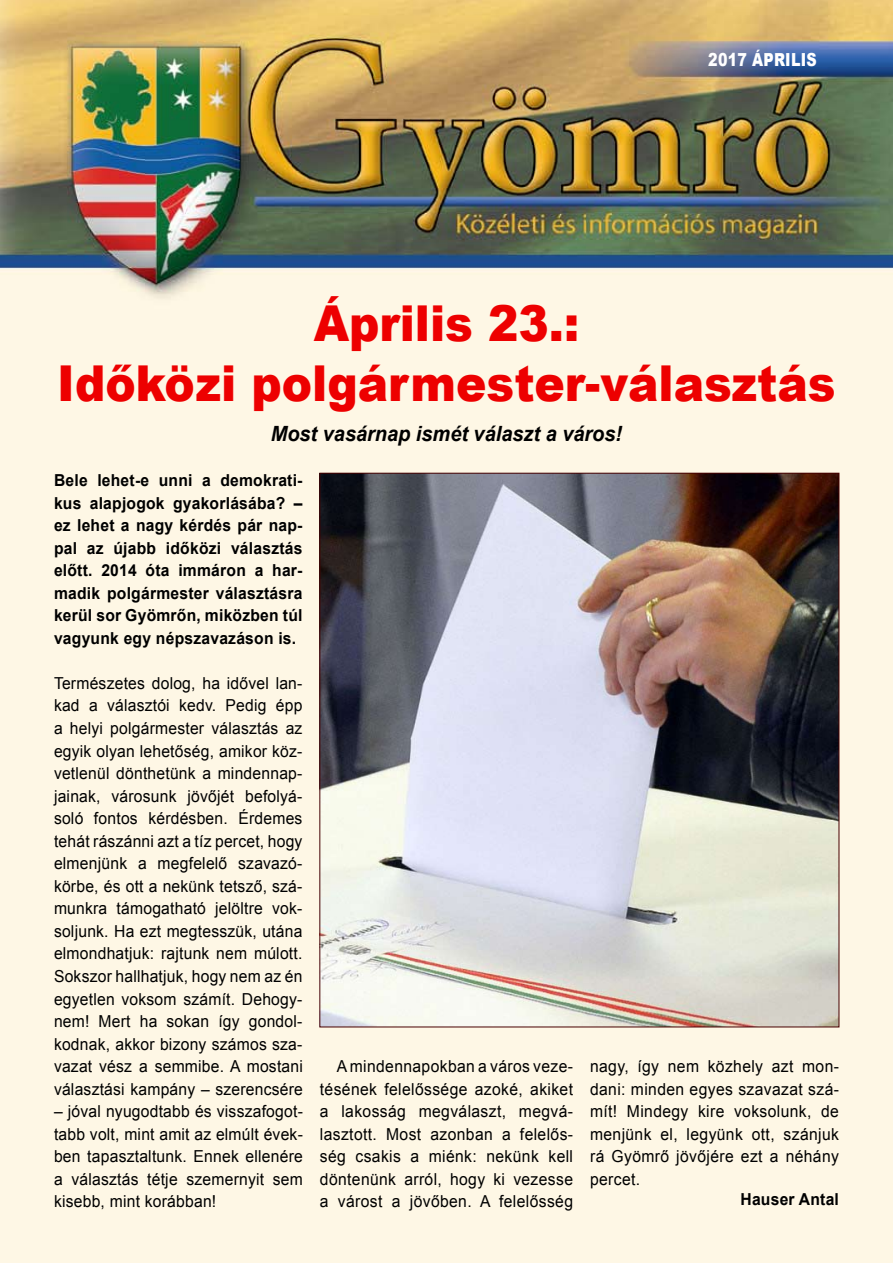
<style>
.page{position:relative;width:893px;height:1263px;background:#fff}
.page>*{position:absolute;margin:0;border:0;box-sizing:border-box;transform-origin:0 0}
.t1{font:900 49.5px/59.4px "Arial";color:#ed0000;text-align:center;scale:.92 1}
.t2{font:italic 700 21px "Arial";color:#000;scale:.95 1}
.t3{font:900 18px "Arial";letter-spacing:.015em;color:#fff;scale:.79 1}
.t4{font:16.5px/22.5px "Arial";letter-spacing:.02em;color:#000;text-align:justify;scale:.95 1}
.t5{font:700 16.5px/22.5px "Arial";letter-spacing:.015em;color:#000;text-align:justify;scale:.95 1}
</style>
<div class="page">
<img style="left:0;top:0;width:893px;height:1263px">
<img style="left:321px;top:475px;width:516px;height:550px">
<p class="t3" style="left:708px;top:46px;width:139px">2017 ÁPRILIS</p>
<h1 class="t1" style="left:57px;top:292px;width:847px">Április 23.:<br>Időközi polgármester-választás</h1>
<p class="t2" style="left:271px;top:420px;width:371px">Most vasárnap ismét választ a város!</p>
<p class="t5" style="left:54px;top:469px;width:263px">Bele lehet-e unni a demokrati&shy;kus alapjogok gyakorlásába? – ez lehet a nagy kérdés pár nap&shy;pal az újabb időközi választás előtt. 2014 óta immáron a har&shy;madik polgármester választásra kerül sor Gyömrőn, miközben túl vagyunk egy népszavazáson is.</p>
<p class="t4" style="left:54px;top:672px;width:264px">Természetes dolog, ha idővel lan&shy;kad a választói kedv. Pedig épp a helyi polgármester választás az egyik olyan lehetőség, amikor köz&shy;vetlenül dönthetünk a mindennap&shy;jainak, városunk jövőjét befolyá&shy;soló fontos kérdésben. Érdemes tehát rászánni azt a tíz percet, hogy elmenjünk a megfelelő szavazó&shy;körbe, és ott a nekünk tetsző, szá&shy;munkra támogatható jelöltre vok&shy;soljunk. Ha ezt megtesszük, utána elmondhatjuk: rajtunk nem múlott.<br>Sokszor hallhatjuk, hogy nem az én egyetlen voksom számít. Dehogy&shy;nem! Mert ha sokan így gondol&shy;kodnak, akkor bizony számos sza&shy;vazat vész a semmibe. A mostani választási kampány – szerencsére</p>
<p class="t4" style="left:54px;top:1100px;width:264px">– jóval nyugodtabb és visszafogot&shy;tabb volt, mint amit az elmúlt évek&shy;ben tapasztaltunk. Ennek ellenére a választás tétje szemernyit sem kisebb, mint korábban!</p>
<p class="t4" style="left:320px;top:1055px;width:268px;text-indent:17px">A mindennapokban a város veze&shy;tésének felelőssége azoké, akiket a lakosság megválaszt, megvá&shy;lasztott. Most azonban a felelős&shy;ség csakis a miénk: nekünk kell döntenünk arról, hogy ki vezesse a várost a jövőben. A felelősség</p>
<p class="t4" style="left:590px;top:1055px;width:264px">nagy, így nem közhely azt mon&shy;dani: minden egyes szavazat szá&shy;mít! Mindegy kire voksolunk, de menjünk el, legyünk ott, szánjuk rá Gyömrő jövőjére ezt a néhány percet.</p>
<p class="t5" style="left:740px;top:1188px;width:105px">Hauser Antal</p>
</div>
